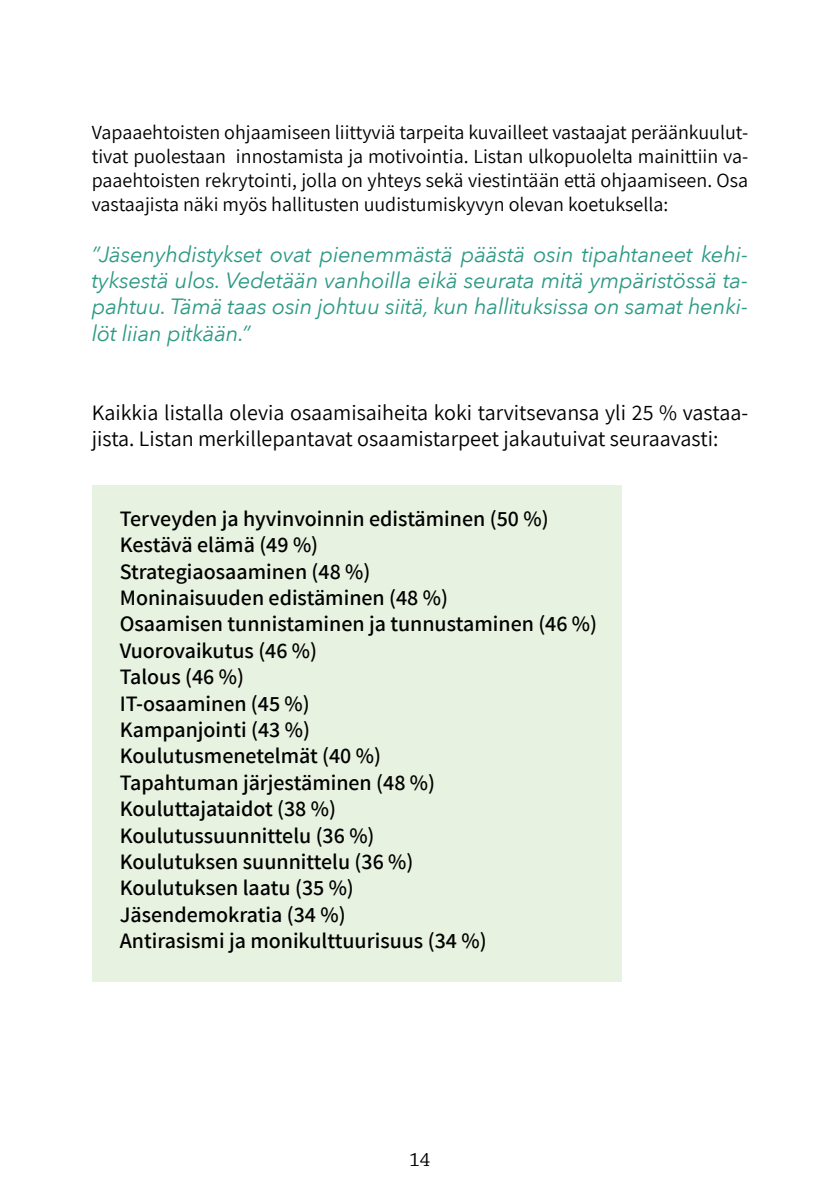
<style>
.page{position:relative;width:840px;height:1191px;background:#fff}
.page>*{position:absolute;margin:0;border:0;box-sizing:border-box;transform-origin:0 0}
.Leipäteksti{font:600 22px "Assistant";color:#000}
.italic{font:italic 22px/26.4px "Avenir Next";letter-spacing:-.01em;color:#2c9984;text-align:justify}
.Leipäteksti-2{font:22px/26.4px "Assistant";color:#000}
.Leipäteksti-3{font:20px/24px "Assistant";color:#000;text-align:justify}
.t1{font:20px "Chaparral Pro";color:#000}
</style>
<div class="page">
<div style="left:92px;top:485px;width:529px;height:496px;background:#e7f2e0"></div>
<p class="Leipäteksti-3" style="left:92px;top:120px;width:657px">Vapaaehtoisten ohjaamiseen liittyviä tarpeita kuvailleet vastaajat peräänkuulut&shy;tivat puolestaan innostamista ja motivointia. Listan ulkopuolelta mainittiin va&shy;paaehtoisten rekrytointi, jolla on yhteys sekä viestintään että ohjaamiseen. Osa vastaajista näki myös hallitusten uudistumiskyvyn olevan koetuksella:</p>
<p class="italic" style="left:92px;top:240px;width:657px">”Jäsenyhdistykset ovat pienemmästä päästä osin tipahtaneet kehi&shy;tyksestä ulos. Vedetään vanhoilla eikä seurata mitä ympäristössä ta&shy;pahtuu. Tämä taas osin johtuu siitä, kun hallituksissa on samat henki&shy;löt liian pitkään.”</p>
<p class="Leipäteksti-2" style="left:92px;top:398px;width:657px">Kaikkia listalla olevia osaamisaiheita koki tarvitsevansa yli 25 % vastaa&shy;jista. Listan merkillepantavat osaamistarpeet jakautuivat seuraavasti:</p>
<p class="Leipäteksti" style="left:120px;top:503px;width:430px">Terveyden ja hyvinvoinnin edistäminen (50 %)</p>
<p class="Leipäteksti" style="left:120px;top:529px;width:200px">Kestävä elämä (49 %)</p>
<p class="Leipäteksti" style="left:120px;top:556px;width:252px">Strategiaosaaminen (48 %)</p>
<p class="Leipäteksti" style="left:120px;top:582px;width:329px">Moninaisuuden edistäminen (48 %)</p>
<p class="Leipäteksti" style="left:120px;top:609px;width:478px">Osaamisen tunnistaminen ja tunnustaminen (46 %)</p>
<p class="Leipäteksti" style="left:120px;top:635px;width:199px">Vuorovaikutus (46 %)</p>
<p class="Leipäteksti" style="left:120px;top:661px;width:126px">Talous (46 %)</p>
<p class="Leipäteksti" style="left:120px;top:688px;width:191px">IT-osaaminen (45 %)</p>
<p class="Leipäteksti" style="left:120px;top:714px;width:192px">Kampanjointi (43 %)</p>
<p class="Leipäteksti" style="left:120px;top:741px;width:262px">Koulutusmenetelmät (40 %)</p>
<p class="Leipäteksti" style="left:120px;top:767px;width:316px">Tapahtuman järjestäminen (48 %)</p>
<p class="Leipäteksti" style="left:120px;top:793px;width:218px">Kouluttajataidot (38 %)</p>
<p class="Leipäteksti" style="left:120px;top:820px;width:256px">Koulutussuunnittelu (36 %)</p>
<p class="Leipäteksti" style="left:120px;top:846px;width:295px">Koulutuksen suunnittelu (36 %)</p>
<p class="Leipäteksti" style="left:120px;top:873px;width:235px">Koulutuksen laatu (35 %)</p>
<p class="Leipäteksti" style="left:120px;top:899px;width:227px">Jäsendemokratia (34 %)</p>
<p class="Leipäteksti" style="left:120px;top:925px;width:368px">Antirasismi ja monikulttuurisuus (34 %)</p>
<p class="t1" style="left:409px;top:1148px;width:22px">14</p>
</div>
